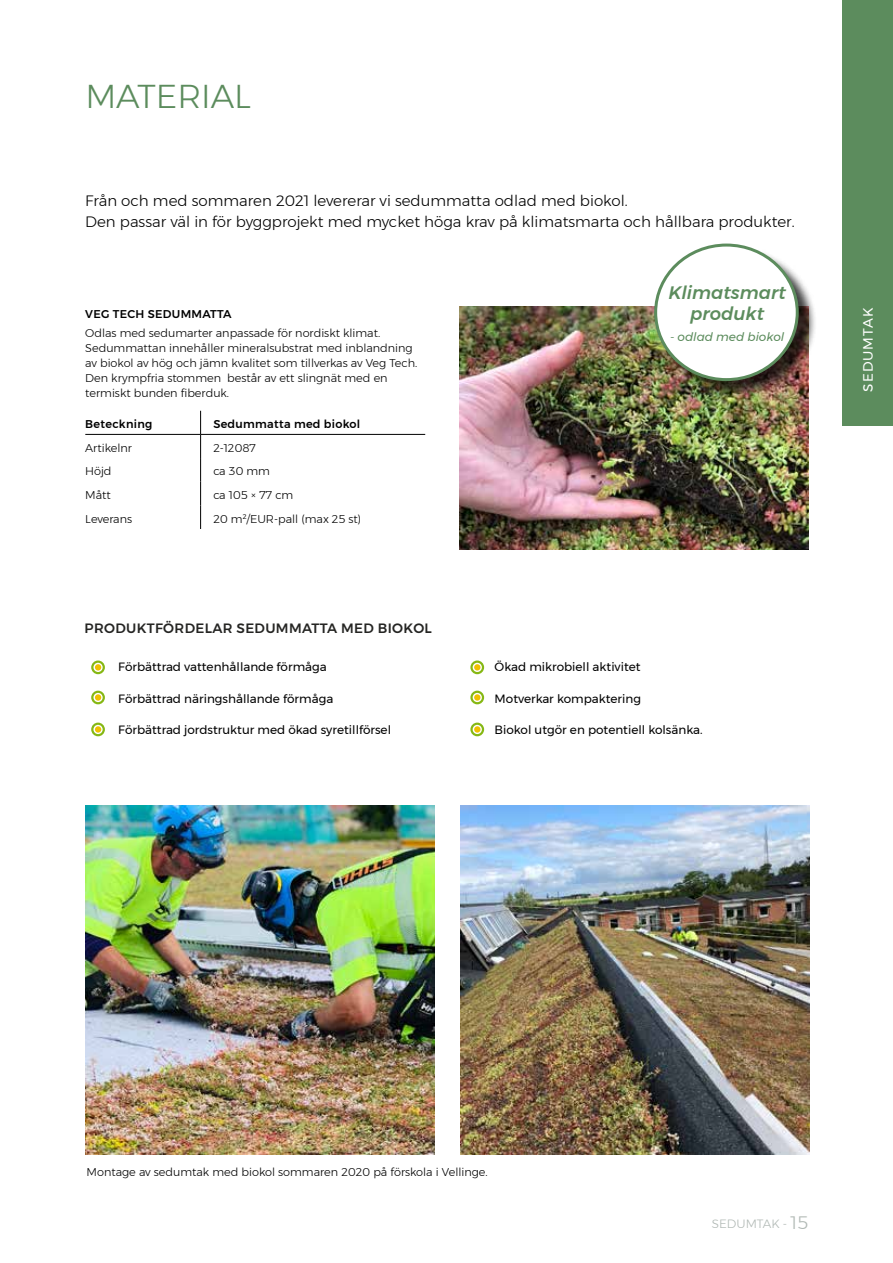
<style>
.page{position:relative;width:893px;height:1263px;background:#fff}
.page>*{position:absolute;margin:0;border:0;box-sizing:border-box;transform-origin:0 0}
.t1{font:300 33px "Montserrat";color:#5c8c5d}
.t2{font:italic 500 18px/21px "Montserrat";color:#5c8c5d;text-align:center}
.t3{font:300 15px/21px "Montserrat";color:#000}
.t4{font:500 13.5px "Montserrat";letter-spacing:.025em;color:#252523}
.t5{font:13.5px "Montserrat";letter-spacing:.075em;color:#fff}
.t6{font:12px "Montserrat";color:#000}
.t7{font:italic 12px "Montserrat";color:#5c8c5d}
.t8{font:300 12px "Montserrat";color:#b1b9b5}
.t9{font:300 11.25px/15px "Montserrat";color:#000}
.t10{font:500 11.25px "Montserrat";letter-spacing:.025em;color:#000}
.s1{font-size:18px}
</style>
<div class="page">
<img style="left:460px;top:806px;width:349px;height:348px">
<hr style="left:85px;top:434px;width:116px;height:1px;background:#000">
<hr style="left:201px;top:434px;width:224px;height:1px;background:#000">
<svg style="left:200px;top:411px;width:1px;height:118px"></svg>
<img style="left:459px;top:307px;width:349px;height:243px">
<svg style="left:91px;top:723px;width:14px;height:13px"></svg>
<svg style="left:93px;top:725px;width:10px;height:9px"></svg>
<div style="left:95px;top:726px;width:6px;height:7px;background:#f0c000;border-radius:50%"></div>
<svg style="left:91px;top:660px;width:14px;height:14px"></svg>
<svg style="left:93px;top:663px;width:10px;height:9px"></svg>
<svg style="left:95px;top:664px;width:6px;height:6px"></svg>
<svg style="left:91px;top:691px;width:14px;height:13px"></svg>
<svg style="left:93px;top:693px;width:10px;height:9px"></svg>
<div style="left:95px;top:694px;width:6px;height:7px;background:#f0c000;border-radius:50%"></div>
<div style="left:656px;top:246px;width:161px;height:154px;background:#000;opacity:.75"></div>
<div style="left:656px;top:245px;width:141px;height:135px;background:#fff;border-radius:50%"></div>
<div style="left:654px;top:244px;width:145px;height:137px;border:3px solid #5c8c5d;border-radius:50%"></div>
<img style="left:86px;top:806px;width:349px;height:348px">
<svg style="left:470px;top:723px;width:14px;height:13px"></svg>
<svg style="left:473px;top:725px;width:9px;height:9px"></svg>
<div style="left:474px;top:726px;width:6px;height:7px;background:#f0c000;border-radius:50%"></div>
<svg style="left:470px;top:660px;width:14px;height:14px"></svg>
<svg style="left:473px;top:663px;width:9px;height:9px"></svg>
<svg style="left:474px;top:664px;width:6px;height:6px"></svg>
<svg style="left:470px;top:691px;width:14px;height:13px"></svg>
<svg style="left:473px;top:693px;width:9px;height:9px"></svg>
<div style="left:474px;top:694px;width:6px;height:7px;background:#f0c000;border-radius:50%"></div>
<div style="left:842px;top:0;width:51px;height:425px;background:#5c8c5d"></div>
<h1 class="t1" style="left:85px;top:71px;width:167px">MATERIAL</h1>
<h3 class="t3" style="left:85px;top:190px;width:711px">Från och med sommaren 2021 levererar vi sedummatta odlad med biokol.<br>Den passar väl in för byggprojekt med mycket höga krav på klimatsmarta och hållbara produkter.</h3>
<p class="t10" style="left:85px;top:305px;width:148px">VEG TECH SEDUMMATTA</p>
<p class="t9" style="left:85px;top:325px;width:334px">Odlas med sedumarter anpassade för nordiskt klimat.<br>Sedummattan innehåller mineralsubstrat med inblandning av biokol av hög och jämn kvalitet som tillverkas av Veg Tech.<br>Den krympfria stommen består av ett slingnät med en termiskt bunden fiberduk.</p>
<p class="t10" style="left:85px;top:415px;width:69px">Beteckning</p>
<p class="t10" style="left:213px;top:415px;width:148px">Sedummatta med biokol</p>
<p class="t9" style="left:85px;top:440px;width:48px">Artikelnr</p>
<p class="t9" style="left:213px;top:440px;width:44px">2-12087</p>
<p class="t9" style="left:85px;top:464px;width:28px">Höjd</p>
<p class="t9" style="left:213px;top:464px;width:58px">ca 30 mm</p>
<p class="t9" style="left:85px;top:487px;width:27px">Mått</p>
<p class="t9" style="left:213px;top:487px;width:82px">ca 105 × 77 cm</p>
<p class="t9" style="left:85px;top:511px;width:48px">Leverans</p>
<p class="t9" style="left:213px;top:511px;width:149px">20 m²/EUR-pall (max 25 st)</p>
<p class="t4" style="left:85px;top:618px;width:349px">PRODUKTFÖRDELAR SEDUMMATTA MED BIOKOL</p>
<p class="t6" style="left:118px;top:658px;width:210px">Förbättrad vattenhållande förmåga</p>
<p class="t6" style="left:118px;top:689px;width:217px">Förbättrad näringshållande förmåga</p>
<p class="t6" style="left:118px;top:720px;width:274px">Förbättrad jordstruktur med ökad syretillförsel</p>
<h2 class="t2" style="left:668px;top:282px;width:119px">Klimatsmart produkt</h2>
<p class="t7" style="left:670px;top:327px;width:116px">- odlad med biokol</p>
<p class="t6" style="left:495px;top:658px;width:147px">Ökad mikrobiell aktivitet</p>
<p class="t6" style="left:495px;top:689px;width:148px">Motverkar kompaktering</p>
<p class="t6" style="left:495px;top:720px;width:209px">Biokol utgör en potentiell kolsänka.</p>
<p class="t5" style="left:858px;top:392px;width:85px;rotate:-90deg">SEDUMTAK</p>
<p class="t9" style="left:87px;top:1164px;width:403px">Montage av sedumtak med biokol sommaren 2020 på förskola i Vellinge.</p>
<p class="t8" style="left:712px;top:1214px;width:98px">SEDUMTAK - <span class="s1">15</span></p>
</div>
